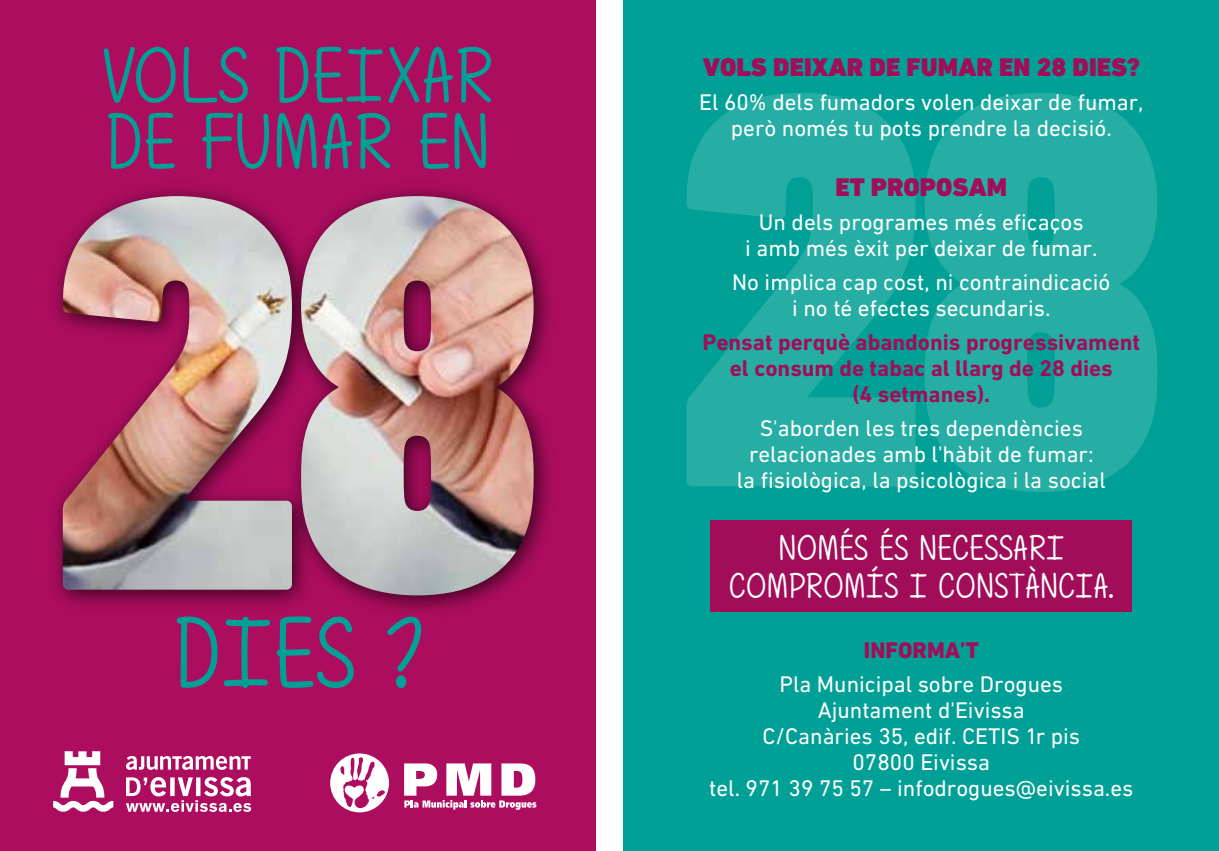
<style>
.page{position:relative;width:1219px;height:851px;background:#fff}
.page>*{position:absolute;margin:0;border:0;box-sizing:border-box;transform-origin:0 0}
.t1{font:900 condensed 570px "DIN Next LT Pro";color:#fff}
.t2{font:102px "Girls Have Many Secrets";color:#00a096}
.t3{font:80px/66px "Girls Have Many Secrets";color:#00a096}
.t4{font:36px/38px "Girls Have Many Secrets";color:#fff;text-align:center}
.t5{font:900 26px "DIN Next LT Pro";color:#a10d59}
.t6{font:23px/26px "DIN Next LT Pro";color:#fff;text-align:center}
.t7{font:700 23px/26px "DIN Next LT Pro";color:#a10d59;text-align:center}
.t8{font:800 23px "DIN Next LT Pro";color:#a10d59}
</style>
<div class="page">
<div style="left:624px;top:0;width:595px;height:850px;background:#00a096"></div>
<div style="left:711px;top:519px;width:421px;height:92px;background:#a10d59"></div>
<div style="left:0;top:0;width:595px;height:850px;background:#ad0d5f"></div>
<img style="left:54px;top:166px;width:570px;height:465px">
<img style="left:63px;top:196px;width:471px;height:399px">
<svg style="left:330px;top:753px;width:59px;height:59px"></svg>
<svg style="left:404px;top:763px;width:132px;height:46px"></svg>
<svg style="left:53px;top:751px;width:60px;height:60px"></svg>
<svg style="left:126px;top:756px;width:125px;height:13px"></svg>
<svg style="left:126px;top:777px;width:125px;height:34px"></svg>
<h3 class="t3" style="left:101px;top:43px;width:395px">VOLS DEIXAR<br>DE FUMAR EN</h3>
<h2 class="t2" style="left:173px;top:594px;width:251px">DIES ?</h2>
<p class="t5" style="left:703px;top:51px;width:439px">VOLS DEIXAR DE FUMAR EN 28 DIES?</p>
<p class="t6" style="left:699px;top:89px;width:446px">El 60% dels fumadors volen deixar de fumar, però només tu pots prendre la decisió.</p>
<p class="t5" style="left:835px;top:171px;width:173px">ET PROPOSAM</p>
<p class="t6" style="left:745px;top:209px;width:354px">Un dels programes més eficaços<br>i amb més èxit per deixar de fumar.</p>
<p class="t6" style="left:732px;top:269px;width:380px">No implica cap cost, ni contraindicació i no té efectes secundaris.</p>
<p class="t7" style="left:703px;top:329px;width:439px">Pensat perquè abandonis progressivament el consum de tabac al llarg de 28 dies<br>(4 setmanes).</p>
<p class="t6" style="left:737px;top:414px;width:370px">S'aborden les tres dependències relacionades amb l'hàbit de fumar:<br>la fisiològica, la psicològica i la social</p>
<h3 class="t4" style="left:729px;top:529px;width:387px">NOMÉS ÉS NECESSARI<br>COMPROMÍS I CONSTÀNCIA.</h3>
<h1 class="t1" style="left:670px;top:-37px;width:503px">28</h1>
<p class="t8" style="left:864px;top:636px;width:116px">INFORMA’T</p>
<p class="t6" style="left:709px;top:671px;width:426px">Pla Municipal sobre Drogues<br>Ajuntament d'Eivissa<br>C/Canàries 35, edif. CETIS 1r pis<br>07800 Eivissa<br>tel. 971 39 75 57 – infodrogues@eivissa.es</p>
</div>
